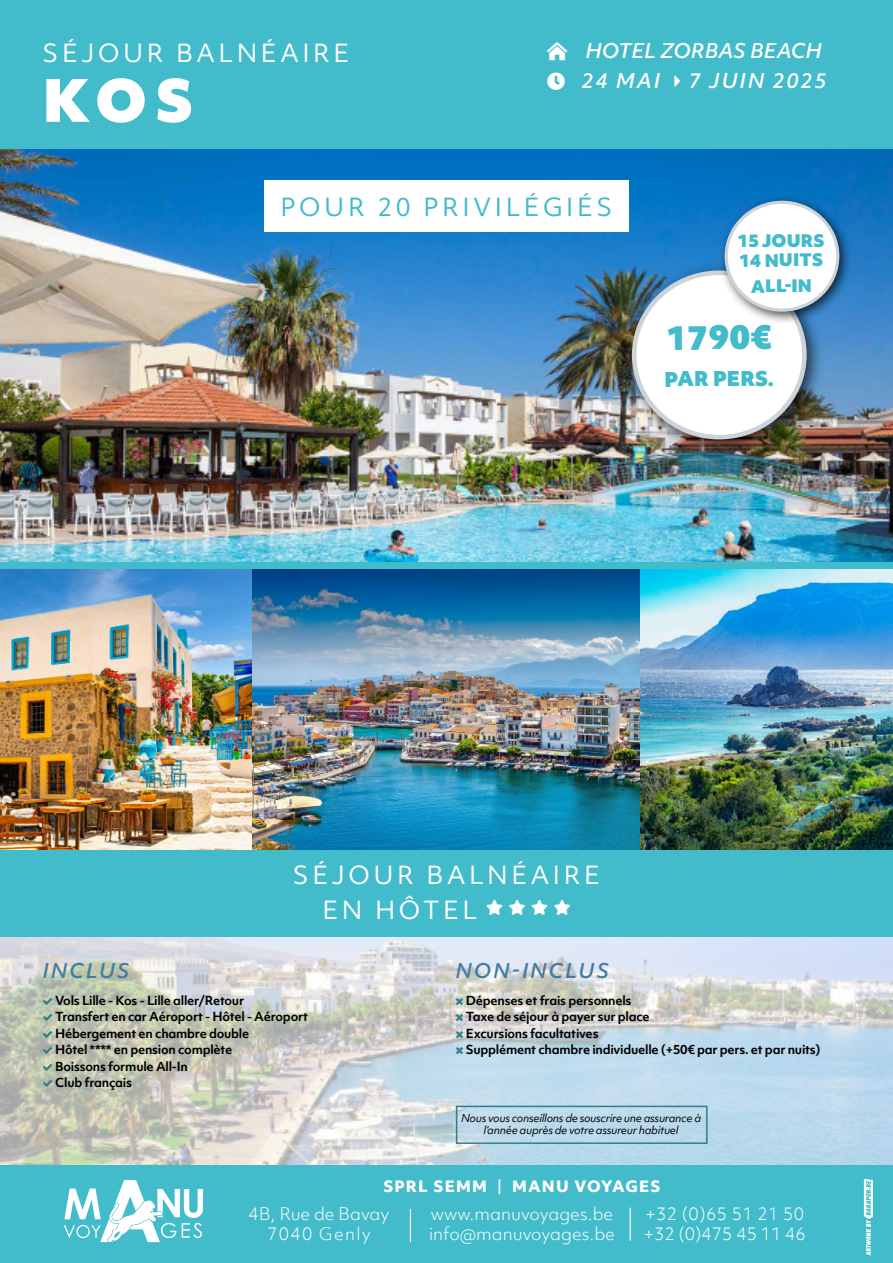
<style>
.page{position:relative;width:893px;height:1263px;background:#fff}
.page>*{position:absolute;margin:0;border:0;box-sizing:border-box;transform-origin:0 0}
.t1{font:900 56.4px "Objektiv Mk 1";color:#fff}
.t2{font:900 31.5px "Objektiv Mk 1";color:#42bbcb}
.t3{font:24px/34.5px "Objektiv Mk 1";letter-spacing:.15em;color:#fff}
.t4{font:24px "Objektiv Mk 1";letter-spacing:.15em;color:#42bbcb}
.t5{font:italic 500 19.5px/30px "Objektiv Mk 1";color:#fff}
.t6{font:italic 500 19.5px "Objektiv Mk 1";letter-spacing:.1em;color:#427ca1}
.t7{font:italic 500 19.5px "Objektiv Mk 1";letter-spacing:.1em;color:#fff}
.t8{font:900 19.5px "Objektiv Mk 1";color:#42bbcb}
.t9{font:300 16.65px/20px "Objektiv Mk 1";color:#fff}
.t10{font:900 16.5px/19.5px "Objektiv Mk 1";color:#42bbcb}
.t11{font:800 15px "Objektiv Mk 1";letter-spacing:.08em;color:#fff}
.t12{font:700 12px/16.5px "Objektiv Mk 1";letter-spacing:-.02em;color:#000}
.t13{font:italic 10.5px/12px "Objektiv Mk 1";letter-spacing:-.03em;color:#000;text-align:center}
.s1{font-weight:500;font-size:13.5px}
</style>
<div class="page">
<img style="left:0;top:937px;width:893px;height:228px">
<img style="left:0;top:149px;width:893px;height:413px">
<div style="left:0;top:562px;width:893px;height:86px;background:#42bbcb"></div>
<img style="left:640px;top:569px;width:253px;height:281px">
<img style="left:0;top:569px;width:252px;height:281px">
<img style="left:252px;top:569px;width:388px;height:281px">
<div style="left:0;top:0;width:893px;height:149px;background:#42bbcb"></div>
<div style="left:0;top:1165px;width:893px;height:98px;background:#42bbcb"></div>
<div style="left:0;top:850px;width:893px;height:87px;background:#42bbcb"></div>
<div style="left:622px;top:261px;width:203px;height:197px;background:#000;opacity:.7"></div>
<div style="left:634px;top:272px;width:171px;height:166px;background:#fff;border-radius:50%"></div>
<div style="left:631px;top:270px;width:176px;height:170px;border:5px solid #cdd3d7;border-radius:50%"></div>
<div style="left:264px;top:180px;width:364px;height:52px;background:#fff"></div>
<div style="left:718px;top:194px;width:134px;height:131px;background:#000;opacity:.7"></div>
<div style="left:726px;top:202px;width:112px;height:108px;background:#fff;border-radius:50%"></div>
<div style="left:724px;top:200px;width:116px;height:112px;border:3px solid #cdd3d7;border-radius:50%"></div>
<div style="left:456px;top:1106px;width:252px;height:38px;border:2px solid #2d8089"></div>
<hr style="left:410px;top:1209px;width:1px;height:33px;background:#fff">
<hr style="left:630px;top:1207px;width:1px;height:34px;background:#fff">
<svg style="left:64px;top:1180px;width:139px;height:62px"></svg>
<svg style="left:864px;top:1179px;width:9px;height:76px"></svg>
<svg style="left:43px;top:998px;width:9px;height:7px"></svg>
<svg style="left:43px;top:1014px;width:9px;height:7px"></svg>
<svg style="left:43px;top:1031px;width:9px;height:7px"></svg>
<svg style="left:43px;top:1047px;width:9px;height:7px"></svg>
<svg style="left:43px;top:1064px;width:9px;height:7px"></svg>
<svg style="left:43px;top:1080px;width:9px;height:7px"></svg>
<svg style="left:456px;top:998px;width:7px;height:7px"></svg>
<svg style="left:456px;top:1014px;width:7px;height:7px"></svg>
<svg style="left:456px;top:1031px;width:7px;height:7px"></svg>
<svg style="left:456px;top:1047px;width:7px;height:7px"></svg>
<h3 class="t3" style="left:43px;top:36px;width:309px">SÉJOUR BALNÉAIRE</h3>
<h1 class="t1" style="left:42px;top:59px;width:152px">KOS</h1>
<h3 class="t5" style="left:582px;top:36px;width:242px">HOTEL ZORBAS BEACH<br>24 MAI</h3>
<h3 class="t7" style="left:689px;top:67px;width:140px">7 JUIN 2025</h3>
<h3 class="t4" style="left:280px;top:190px;width:334px">POUR 20 PRIVILÉGIÉS</h3>
<h3 class="t10" style="left:737px;top:231px;width:88px;rotate:-1deg">15JOURS<br>14 NUITS</h3>
<h3 class="t10" style="left:750px;top:276px;width:63px;rotate:-1deg">ALL-IN</h3>
<h2 class="t2" style="left:666px;top:315px;width:107px;rotate:-1deg">1790€</h2>
<h3 class="t8" style="left:665px;top:364px;width:111px">PAR PERS.</h3>
<h3 class="t3" style="left:322px;top:858px;width:279px;text-indent:-29px">SÉJOUR BALNÉAIRE<br>EN HÔTEL</h3>
<h3 class="t6" style="left:43px;top:956px;width:88px">INCLUS</h3>
<p class="t12" style="left:55px;top:992px;width:254px">Vols Lille - Kos - Lille aller/Retour<br>Transfert en car Aéroport - Hôtel - Aéroport<br>Hébergement en chambre double<br>Hôtel **** en pension complète<br>Boissons formule All-In<br>Club français</p>
<h3 class="t6" style="left:455px;top:956px;width:155px">NON-INCLUS</h3>
<p class="t12" style="left:466px;top:992px;width:356px">Dépenses et frais personnels<br>Taxe de séjour à payer sur place<br>Excursions facultatives<br>Supplément chambre individuelle (+50€ par pers. et par nuits)</p>
<p class="t13" style="left:461px;top:1112px;width:242px">Nous vous conseillons de souscrire une assurance à l’année auprès de votre assureur habituel</p>
<p class="t11" style="left:383px;top:1176px;width:279px">SPRL SEMM <span class="s1">|</span> MANU VOYAGES</p>
<h3 class="t9" style="left:249px;top:1203px;width:142px;text-align:center">4B, Rue de Bavay<br>7040 Genly</h3>
<h3 class="t9" style="left:429px;top:1203px;width:187px">www.manuvoyages.be info@manuvoyages.be</h3>
<h3 class="t9" style="left:644px;top:1203px;width:164px">+32 (0)65 51 21 50 +32 (0)475 45 11 46</h3>
</div>
